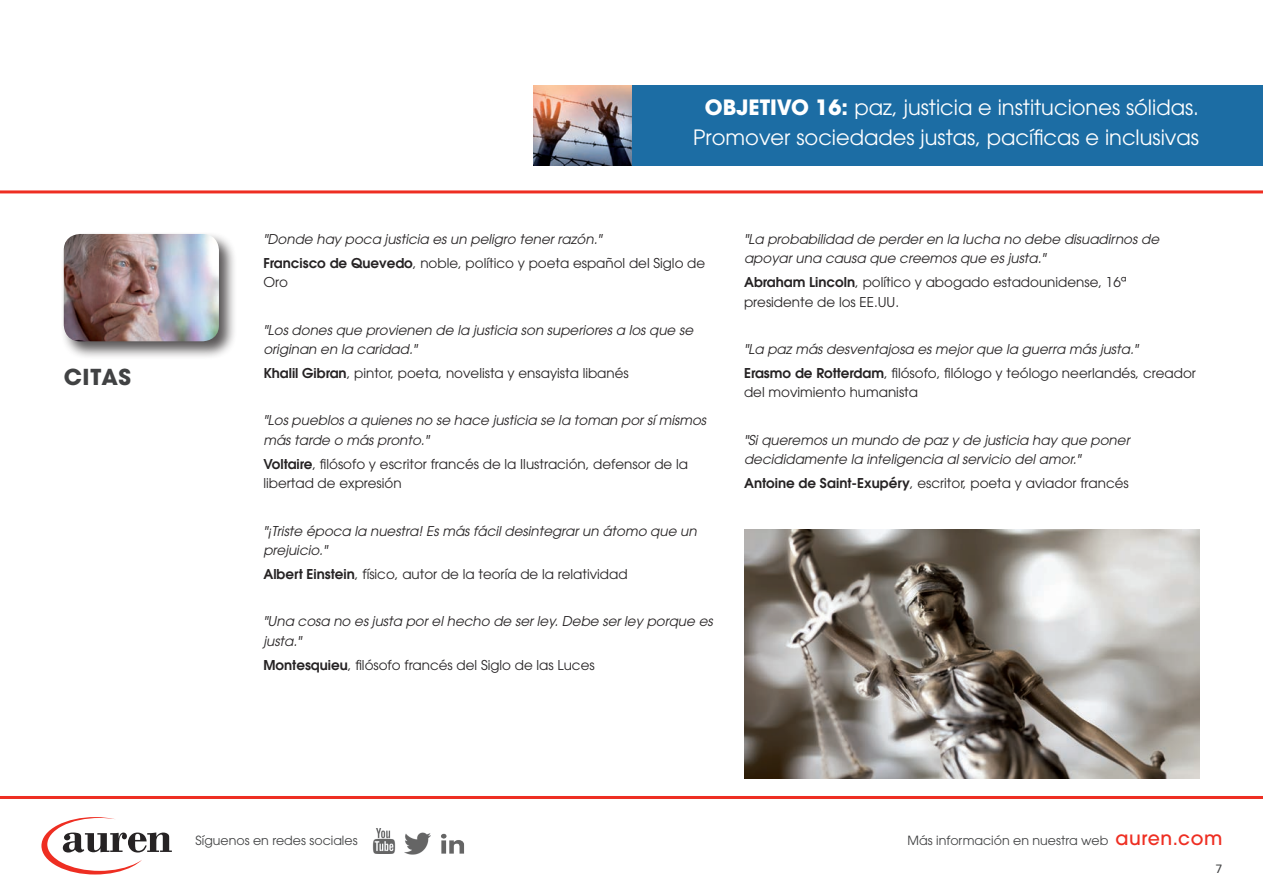
<style>
.page{position:relative;width:1263px;height:893px;background:#fff}
.page>*{position:absolute;margin:0;border:0;box-sizing:border-box;transform-origin:0 0}
.t1{font:700 23.4px "ITC Avant Garde Pro";letter-spacing:.06em;color:#fff}
.t2{font:700 21.9px "ITC Avant Garde Pro";letter-spacing:.03em;color:#414243}
.t3{font:21px/30px "ITC Avant Garde Pro";color:#fff;text-align:center}
.t4{font:italic 13.5px/19.5px "ITC Avant Garde Pro";color:#262324}
.t5{font:13.5px/19.5px "ITC Avant Garde Pro";color:#262324}
.t6{font:13.5px "Calibri";color:#414243}
.t7{font:12.6px "ITC Avant Garde Pro";color:#414243}
.s1{font-weight:700}
.s2{font-weight:600;font-style:normal}
.s3{font-style:normal}
.s4{font-weight:600}
.s5{font-weight:500;font-size:18.9px;color:#ee2e22}
</style>
<div class="page">
<hr style="left:0;top:796px;width:1263px;height:3px;background:#ee2e22">
<hr style="left:0;top:190px;width:1263px;height:3px;background:#ee2e22">
<svg style="left:41px;top:817px;width:131px;height:57px"></svg>
<div style="left:631px;top:85px;width:632px;height:81px;background:#1c6da4"></div>
<img style="left:533px;top:85px;width:99px;height:81px">
<div style="left:61px;top:231px;width:176px;height:129px;background:#231f20;opacity:.75"></div>
<img style="left:64px;top:234px;width:155px;height:107px">
<img style="left:744px;top:529px;width:455px;height:249px">
<h2 class="t2" style="left:64px;top:362px;width:69px">CITAS</h2>
<h3 class="t3" style="left:693px;top:92px;width:507px"><span class="s1">OBJETIVO 16:</span> paz, justicia e instituciones sólidas.<br>Promover sociedades justas, pacíficas e inclusivas</h3>
<h1 class="t1" style="left:1036px;top:116px;width:91px">ÍNDICE</h1>
<p class="t4" style="left:263px;top:227px;width:443px;line-height:23.7px">"Donde hay poca justicia es un peligro tener razón."<br><span class="s2">Francisco de Quevedo</span><span class="s3">, noble, político y poeta español del Siglo de</span></p>
<p class="t5" style="left:263px;top:272px;width:26px">Oro</p>
<p class="t4" style="left:263px;top:320px;width:431px">"Los dones que provienen de la justicia son superiores a los que se originan en la caridad."</p>
<p class="t5" style="left:263px;top:363px;width:367px"><span class="s4">Khalil Gibran</span>, pintor, poeta, novelista y ensayista libanés</p>
<p class="t4" style="left:263px;top:411px;width:444px">"Los pueblos a quienes no se hace justicia se la toman por sí mismos más tarde o más pronto."</p>
<p class="t5" style="left:263px;top:454px;width:426px"><span class="s4">Voltaire</span>, filósofo y escritor francés de la Ilustración, defensor de la libertad de expresión</p>
<p class="t4" style="left:263px;top:521px;width:435px">"¡Triste época la nuestra! Es más fácil desintegrar un átomo que un prejuicio."</p>
<p class="t5" style="left:263px;top:564px;width:366px"><span class="s4">Albert Einstein</span>, físico, autor de la teoría de la relatividad</p>
<p class="t4" style="left:263px;top:612px;width:451px">"Una cosa no es justa por el hecho de ser ley. Debe ser ley porque es justa."</p>
<p class="t5" style="left:263px;top:655px;width:333px"><span class="s4">Montesquieu</span>, filósofo francés del Siglo de las Luces</p>
<p class="t4" style="left:744px;top:229px;width:416px">"La probabilidad de perder en la lucha no debe disuadirnos de apoyar una causa que creemos que es justa."</p>
<p class="t5" style="left:744px;top:272px;width:384px"><span class="s4">Abraham Lincoln</span>, político y abogado estadounidense, 16ª presidente de los EE.UU.</p>
<p class="t4" style="left:744px;top:337px;width:453px;line-height:23.7px">"La paz más desventajosa es mejor que la guerra más justa."<br><span class="s2">Erasmo de Rotterdam</span><span class="s3">, filósofo, filólogo y teólogo neerlandés, creador</span></p>
<p class="t5" style="left:744px;top:382px;width:175px">del movimiento humanista</p>
<p class="t4" style="left:744px;top:430px;width:387px">"Si queremos un mundo de paz y de justicia hay que poner decididamente la inteligencia al servicio del amor."</p>
<p class="t5" style="left:744px;top:473px;width:386px"><span class="s4">Antoine de Saint-Exupéry</span>, escritor, poeta y aviador francés</p>
<p class="t7" style="left:196px;top:833px;width:163px">Síguenos en redes sociales</p>
<p class="t7" style="left:907px;top:833px;width:316px">Más información en nuestra web <span class="s5">auren.com</span></p>
<p class="t6" style="left:1215px;top:859px;width:8px">7</p>
</div>
